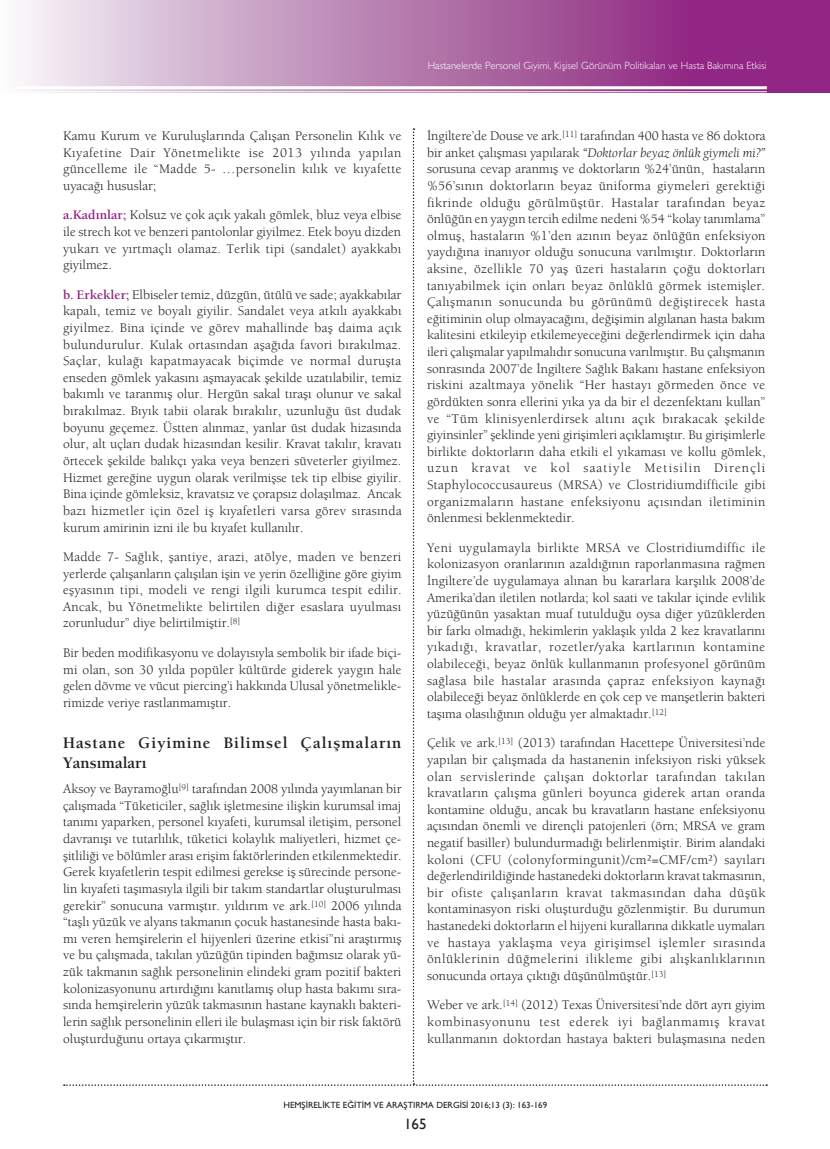
<style>
.page{position:relative;width:830px;height:1149px;background:#fff}
.page>*{position:absolute;margin:0;border:0;box-sizing:border-box;transform-origin:0 0}
.t1{font:16.5px/20px "Berkeley Bold Tr";letter-spacing:.06em;color:#231f20}
.t2{font:15px "Gill Sans";color:#231f20}
.t3{font:13.5px/16.6px "Berkeley Book Tr";color:#231f20;text-align:justify}
.t4{font:13.5px "Berkeley Book Italic Tr";color:#231f20}
.t5{font:10.5px "Gill Sans Light Tr";color:#fff}
.t6{font:9px "Gill Sans Normal Tr";color:#231f20}
.s1{font-family:"Berkeley Bold Tr";color:#922684}
.s2{font-family:"Berkeley Book Tr"}
</style>
<div class="page">
<svg style="left:23px;top:0;width:806px;height:92px;background:#b679af"></svg>
<hr style="left:14px;top:86px;width:752px;height:3px;background:#fff">
<hr style="left:14px;top:91px;width:752px;height:1px;background:#fff">
<p class="t3" style="left:63px;top:127px;width:340px">Kamu Kurum ve Kuruluşlarında Çalışan Personelin Kılık ve Kıyafetine Dair Yönetmelikte ise 2013 yılında yapılan güncelleme ile “Madde 5- …personelin kılık ve kıyafette uyacağı hususlar;</p>
<p class="t3" style="left:63px;top:206px;width:340px"><span class="s1">a.Kadınlar;</span> Kolsuz ve çok açık yakalı gömlek, bluz veya elbise ile strech kot ve benzeri pantolonlar giyilmez. Etek boyu dizden yukarı ve yırtmaçlı olamaz. Terlik tipi (sandalet) ayakkabı giyilmez.</p>
<p class="t3" style="left:63px;top:286px;width:340px"><span class="s1">b. Erkekler;</span> Elbiseler temiz, düzgün, ütülü ve sade; ayakkabılar kapalı, temiz ve boyalı giyilir. Sandalet veya atkılı ayakkabı giyilmez. Bina içinde ve görev mahallinde baş daima açık bulundurulur. Kulak ortasından aşağıda favori bırakılmaz.<br>Saçlar, kulağı kapatmayacak biçimde ve normal duruşta enseden gömlek yakasını aşmayacak şekilde uzatılabilir, temiz bakımlı ve taranmış olur. Hergün sakal tıraşı olunur ve sakal bırakılmaz. Bıyık tabii olarak bırakılır, uzunluğu üst dudak boyunu geçemez. Üstten alınmaz, yanlar üst dudak hizasında olur, alt uçları dudak hizasından kesilir. Kravat takılır, kravatı örtecek şekilde balıkçı yaka veya benzeri süveterler giyilmez.<br>Hizmet gereğine uygun olarak verilmişse tek tip elbise giyilir.<br>Bina içinde gömleksiz, kravatsız ve çorapsız dolaşılmaz. Ancak bazı hizmetler için özel iş kıyafetleri varsa görev sırasında kurum amirinin izni ile bu kıyafet kullanılır.</p>
<p class="t3" style="left:63px;top:548px;width:340px">Madde 7- Sağlık, şantiye, arazi, atölye, maden ve benzeri yerlerde çalışanların çalışılan işin ve yerin özelliğine göre giyim eşyasının tipi, modeli ve rengi ilgili kurumca tespit edilir.<br>Ancak, bu Yönetmelikte belirtilen diğer esaslara uyulması zorunludur” diye belirtilmiştir.<sup>[8]</sup></p>
<p class="t3" style="left:63px;top:644px;width:340px">Bir beden modifikasyonu ve dolayısıyla sembolik bir ifade biçi&shy;mi olan, son 30 yılda popüler kültürde giderek yaygın hale gelen dövme ve vücut piercing’i hakkında Ulusal yönetmelikle&shy;rimizde veriye rastlanmamıştır.</p>
<p class="t1" style="left:63px;top:732px;width:340px">Hastane Giyimine Bilimsel Çalışmaların<br>Yansımaları</p>
<p class="t3" style="left:63px;top:780px;width:340px">Aksoy ve Bayramoğlu<sup>[9]</sup> tarafından 2008 yılında yayımlanan bir çalışmada “Tüketiciler, sağlık işletmesine ilişkin kurumsal imaj tanımı yaparken, personel kıyafeti, kurumsal iletişim, personel davranışı ve tutarlılık, tüketici kolaylık maliyetleri, hizmet çe&shy;şitliliği ve bölümler arası erişim faktörlerinden etkilenmektedir.<br>Gerek kıyafetlerin tespit edilmesi gerekse iş sürecinde persone&shy;lin kıyafeti taşımasıyla ilgili bir takım standartlar oluşturulması gerekir” sonucuna varmıştır. yıldırım ve ark.<sup>[10]</sup> 2006 yılında “taşlı yüzük ve alyans takmanın çocuk hastanesinde hasta bakı&shy;mı veren hemşirelerin el hijyenleri üzerine etkisi”ni araştırmış ve bu çalışmada, takılan yüzüğün tipinden bağımsız olarak yü&shy;zük takmanın sağlık personelinin elindeki gram pozitif bakteri kolonizasyonunu artırdığını kanıtlamış olup hasta bakımı sıra&shy;sında hemşirelerin yüzük takmasının hastane kaynaklı bakteri&shy;lerin sağlık personelinin elleri ile bulaşması için bir risk faktörü oluşturduğunu ortaya çıkarmıştır.</p>
<p class="t5" style="left:427px;top:59px;width:340px">Hastanelerde Personel Giyimi, Kişisel Görünüm Politikaları ve Hasta Bakımına Etkisi</p>
<p class="t3" style="left:427px;top:127px;width:340px">İngiltere’de Douse ve ark.<sup>[11]</sup> tarafından 400 hasta ve 86 doktora</p>
<p class="t4" style="left:427px;top:144px;width:340px"><span class="s2">bir anket çalışması yapılarak</span> “Doktorlar beyaz önlük giymeli mi?”</p>
<p class="t3" style="left:427px;top:160px;width:340px">sorusuna cevap aranmış ve doktorların %24’ünün, hastaların %56’sının doktorların beyaz üniforma giymeleri gerektiği fikrinde olduğu görülmüştür. Hastalar tarafından beyaz önlüğün en yaygın tercih edilme nedeni %54 “kolay tanımlama” olmuş, hastaların %1’den azının beyaz önlüğün enfeksiyon yaydığına inanıyor olduğu sonucuna varılmıştır. Doktorların aksine, özellikle 70 yaş üzeri hastaların çoğu doktorları tanıyabilmek için onları beyaz önlüklü görmek istemişler.<br>Çalışmanın sonucunda bu görünümü değiştirecek hasta eğitiminin olup olmayacağını, değişimin algılanan hasta bakım kalitesini etkileyip etkilemeyeceğini değerlendirmek için daha ileri çalışmalar yapılmalıdır sonucuna varılmıştır. Bu çalışmanın sonrasında 2007’de İngiltere Sağlık Bakanı hastane enfeksiyon riskini azaltmaya yönelik “Her hastayı görmeden önce ve gördükten sonra ellerini yıka ya da bir el dezenfektanı kullan” ve “Tüm klinisyenlerdirsek altını açık bırakacak şekilde giyinsinler” şeklinde yeni girişimleri açıklamıştır. Bu girişimlerle birlikte doktorların daha etkili el yıkaması ve kollu gömlek, uzun kravat ve kol saatiyle Metisilin Dirençli Staphylococcusaureus (MRSA) ve Clostridiumdifficile gibi organizmaların hastane enfeksiyonu açısından iletiminin önlenmesi beklenmektedir.</p>
<p class="t3" style="left:427px;top:538px;width:340px">Yeni uygulamayla birlikte MRSA ve Clostridiumdiffic ile kolonizasyon oranlarının azaldığının raporlanmasına rağmen İngiltere’de uygulamaya alınan bu kararlara karşılık 2008’de Amerika’dan iletilen notlarda; kol saati ve takılar içinde evlilik yüzüğünün yasaktan muaf tutulduğu oysa diğer yüzüklerden bir farkı olmadığı, hekimlerin yaklaşık yılda 2 kez kravatlarını yıkadığı, kravatlar, rozetler/yaka kartlarının kontamine olabileceği, beyaz önlük kullanmanın profesyonel görünüm sağlasa bile hastalar arasında çapraz enfeksiyon kaynağı olabileceği beyaz önlüklerde en çok cep ve manşetlerin bakteri taşıma olasılığının olduğu yer almaktadır.<sup>[12]</sup></p>
<p class="t3" style="left:427px;top:734px;width:340px">Çelik ve ark.<sup>[13]</sup> (2013) tarafından Hacettepe Üniversitesi’nde yapılan bir çalışmada da hastanenin infeksiyon riski yüksek olan servislerinde çalışan doktorlar tarafından takılan kravatların çalışma günleri boyunca giderek artan oranda kontamine olduğu, ancak bu kravatların hastane enfeksiyonu açısından önemli ve dirençli patojenleri (örn; MRSA ve gram negatif basiller) bulundurmadığı belirlenmiştir. Birim alandaki koloni (CFU (colonyformingunit)/cm²=CMF/cm²) sayıları değerlendirildiğinde hastanedeki doktorların kravat takmasının, bir ofiste çalışanların kravat takmasından daha düşük kontaminasyon riski oluşturduğu gözlenmiştir. Bu durumun hastanedeki doktorların el hijyeni kurallarına dikkatle uymaları ve hastaya yaklaşma veya girişimsel işlemler sırasında önlüklerinin düğmelerini ilikleme gibi alışkanlıklarının sonucunda ortaya çıktığı düşünülmüştür.<sup>[13]</sup></p>
<p class="t3" style="left:427px;top:996px;width:340px">Weber ve ark.<sup>[14]</sup> (2012) Texas Üniversitesi’nde dört ayrı giyim kombinasyonunu test ederek iyi bağlanmamış kravat kullanmanın doktordan hastaya bakteri bulaşmasına neden</p>
<p class="t6" style="left:283px;top:1099px;width:265px">HEMŞİRELİKTE EĞİTİM VE ARAŞTIRMA DERGİSİ 2016;13 (3): 163-169</p>
<p class="t2" style="left:404px;top:1114px;width:24px">165</p>
</div>
